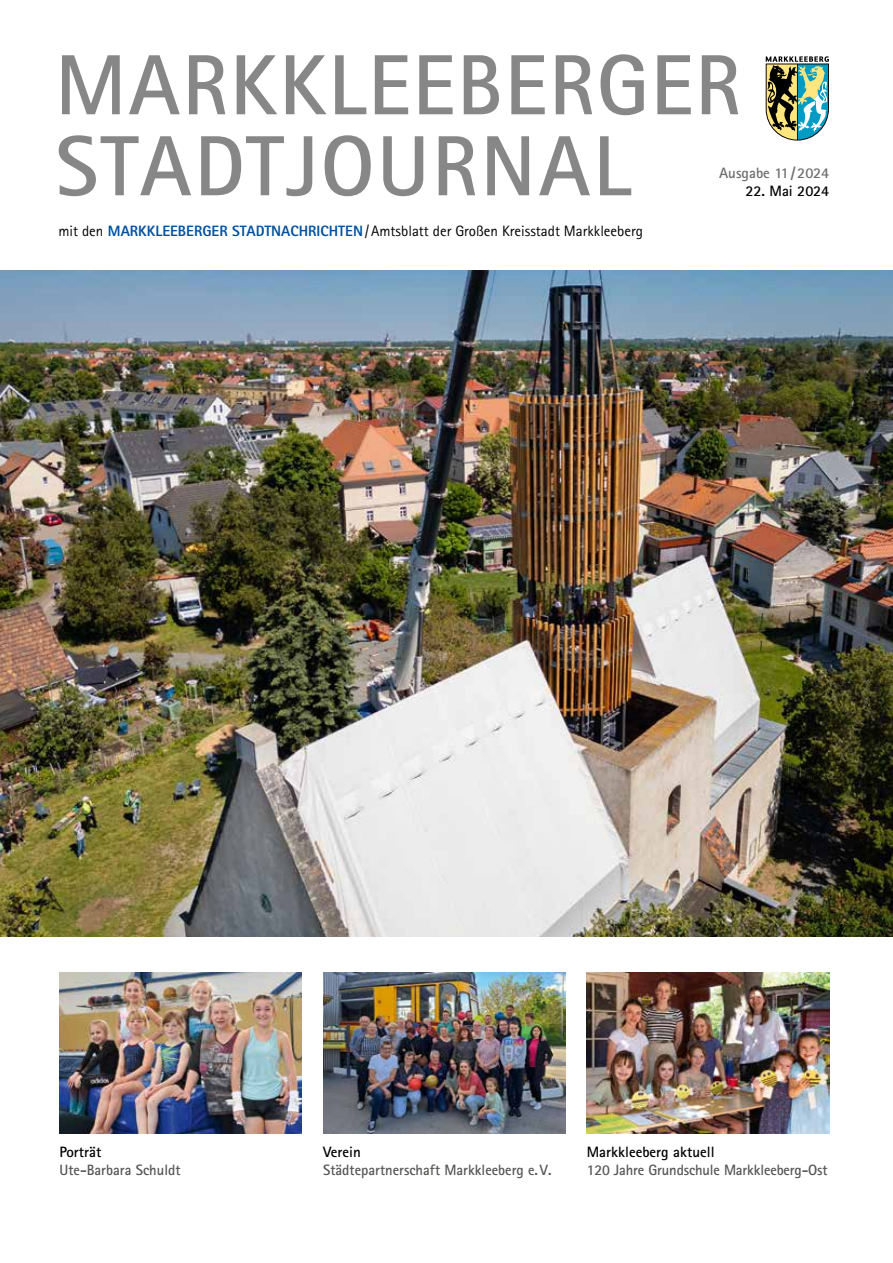
<style>
.page{position:relative;width:893px;height:1263px;background:#fff}
.page>*{position:absolute;margin:0;border:0;box-sizing:border-box;transform-origin:0 0}
.t1{font:700 85.5px/81px "Rotis Sans Serif Std";letter-spacing:.02em;color:#868786}
.t2{font:700 15px "Rotis Sans Serif Std";color:#565655}
.t3{font:15px "Rotis Sans Serif Std";color:#000}
.t4{font:700 15px "Rotis Sans Serif Std";color:#000}
.t5{font:700 15px "Rotis Sans Serif Std";color:#6e6e6e}
.s1{font-weight:800;color:#0050a0}
</style>
<div class="page">
<img style="left:60px;top:972px;width:242px;height:161px">
<svg style="left:766px;top:56px;width:63px;height:85px"></svg>
<img style="left:323px;top:972px;width:243px;height:161px">
<img style="left:0;top:271px;width:893px;height:666px">
<img style="left:587px;top:972px;width:242px;height:161px">
<h1 class="t1" style="left:55px;top:43px;width:687px">MARKKLEEBERGER<br>STADTJOURNAL</h1>
<p class="t5" style="left:719px;top:163px;width:112px">Ausgabe 11/2024</p>
<p class="t4" style="left:745px;top:181px;width:85px">22. Mai 2024</p>
<p class="t3" style="left:58px;top:222px;width:586px">mit den <span class="s1">MARKKLEEBERGER STADTNACHRICHTEN</span>/Amtsblatt der Großen Kreisstadt Markkleeberg</p>
<p class="t4" style="left:60px;top:1143px;width:43px">Porträt</p>
<p class="t2" style="left:60px;top:1161px;width:122px">Ute-Barbara Schuldt</p>
<p class="t4" style="left:323px;top:1143px;width:39px">Verein</p>
<p class="t2" style="left:323px;top:1161px;width:230px">Städtepartnerschaft Markkleeberg e.V.</p>
<p class="t4" style="left:587px;top:1143px;width:129px">Markkleeberg aktuell</p>
<p class="t2" style="left:587px;top:1161px;width:242px">120 Jahre Grundschule Markkleeberg-Ost</p>
</div>
